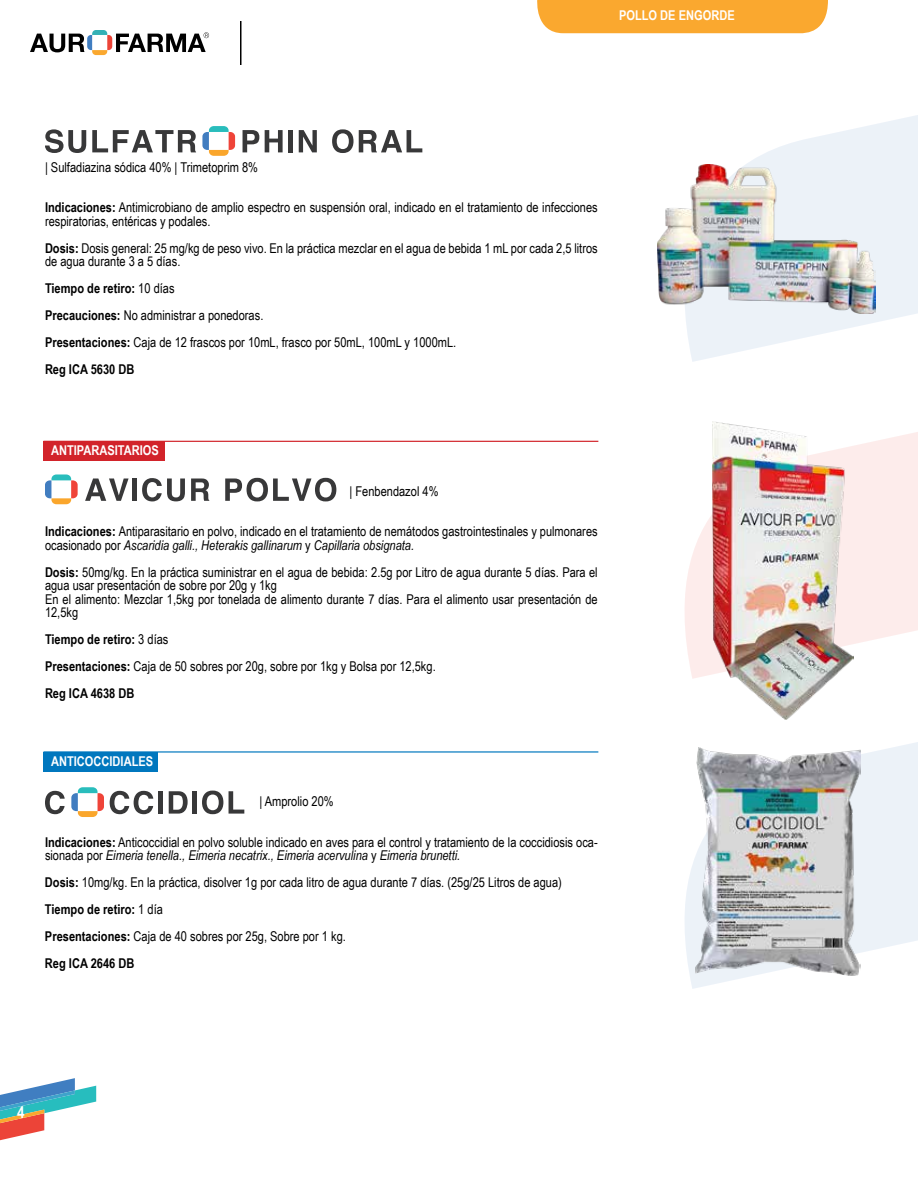
<style>
.page{position:relative;width:918px;height:1188px;background:#fff}
.page>*{position:absolute;margin:0;border:0;box-sizing:border-box;transform-origin:0 0}
.t1{font:700 16.5px "Arial Narrow";color:#fff}
.t2{font:13.5px/27px "Arial Narrow";color:#000}
.t3{font:700 13.5px "Arial Narrow";color:#fff}
.s1{font-weight:700}
.s2{font-style:italic}
</style>
<div class="page">
<svg style="left:0;top:1078px;width:96px;height:62px"></svg>
<svg style="left:30px;top:30px;width:179px;height:25px"></svg>
<hr style="left:240px;top:21px;width:2px;height:44px;background:#000">
<div style="left:537px;top:0;width:291px;height:33px;background:#faa82f"></div>
<div style="left:44px;top:752px;width:114px;height:19px;background:#0077be"></div>
<hr style="left:44px;top:751px;width:554px;height:2px;background:#0077be">
<div style="left:44px;top:441px;width:121px;height:20px;background:#d2232a"></div>
<hr style="left:44px;top:441px;width:554px;height:1px;background:#d2232a">
<svg style="left:685px;top:115px;width:233px;height:247px;fill:#ecf2f8"></svg>
<svg style="left:685px;top:432px;width:233px;height:247px;fill:#fdeceb"></svg>
<svg style="left:685px;top:742px;width:233px;height:247px;fill:#ecf2f8"></svg>
<svg style="left:45px;top:129px;width:41px;height:24px"></svg>
<svg style="left:92px;top:130px;width:104px;height:22px"></svg>
<svg style="left:243px;top:130px;width:16px;height:22px"></svg>
<svg style="left:265px;top:130px;width:18px;height:22px"></svg>
<div style="left:288px;top:130px;width:5px;height:22px;background:#383839"></div>
<svg style="left:299px;top:130px;width:18px;height:22px"></svg>
<svg style="left:332px;top:129px;width:90px;height:24px"></svg>
<svg style="left:202px;top:126px;width:33px;height:30px"></svg>
<svg style="left:85px;top:479px;width:44px;height:22px"></svg>
<hr style="left:133px;top:479px;width:4px;height:22px;background:#383839">
<svg style="left:142px;top:478px;width:43px;height:23px"></svg>
<svg style="left:191px;top:479px;width:18px;height:22px"></svg>
<svg style="left:225px;top:478px;width:111px;height:23px"></svg>
<svg style="left:45px;top:474px;width:33px;height:30px"></svg>
<svg style="left:45px;top:791px;width:20px;height:23px"></svg>
<svg style="left:110px;top:791px;width:43px;height:23px"></svg>
<div style="left:158px;top:791px;width:5px;height:23px;background:#383839"></div>
<svg style="left:169px;top:791px;width:19px;height:23px"></svg>
<div style="left:192px;top:791px;width:5px;height:23px;background:#383839"></div>
<svg style="left:202px;top:791px;width:21px;height:23px"></svg>
<svg style="left:229px;top:791px;width:15px;height:23px"></svg>
<svg style="left:71px;top:787px;width:33px;height:30px"></svg>
<img style="left:712px;top:422px;width:142px;height:297px">
<img style="left:658px;top:165px;width:217px;height:149px">
<img style="left:695px;top:747px;width:166px;height:229px">
<p class="t3" style="left:619px;top:5px;width:117px">POLLO DE ENGORDE</p>
<p class="t2" style="left:45px;top:153px;width:215px">| Sulfadiazina sódica 40% | Trimetoprim 8%</p>
<p class="t2" style="left:45px;top:200px;width:554px;line-height:13.5px"><span class="s1">Indicaciones:</span> Antimicrobiano de amplio espectro en suspensión oral, indicado en el tratamiento de infecciones respiratorias, entéricas y podales.</p>
<p class="t2" style="left:45px;top:241px;width:554px;line-height:13.5px"><span class="s1">Dosis:</span> Dosis general: 25 mg/kg de peso vivo. En la práctica mezclar en el agua de bebida 1 mL por cada 2,5 litros de agua durante 3 a 5 días.</p>
<p class="t2" style="left:45px;top:275px;width:413px"><span class="s1">Tiempo de retiro:</span> 10 días<br><span class="s1">Precauciones:</span> No administrar a ponedoras.<br><span class="s1">Presentaciones:</span> Caja de 12 frascos por 10mL, frasco por 50mL, 100mL y 1000mL.<br><span class="s1">Reg ICA 5630 DB</span></p>
<p class="t3" style="left:51px;top:440px;width:109px">ANTIPARASITARIOS</p>
<p class="t2" style="left:350px;top:477px;width:91px">| Fenbendazol 4%</p>
<p class="t2" style="left:45px;top:524px;width:554px;line-height:13.5px"><span class="s1">Indicaciones:</span> Antiparasitario en polvo, indicado en el tratamiento de nemátodos gastrointestinales y pulmonares ocasionado por <span class="s2">Ascaridia galli., Heterakis gallinarum</span> y <span class="s2">Capillaria obsignata.</span></p>
<p class="t2" style="left:45px;top:565px;width:554px;line-height:13.5px"><span class="s1">Dosis:</span> 50mg/kg. En la práctica suministrar en el agua de bebida: 2.5g por Litro de agua durante 5 días. Para el agua usar presentación de sobre por 20g y 1kg<br>En el alimento: Mezclar 1,5kg por tonelada de alimento durante 7 días. Para el alimento usar presentación de 12,5kg</p>
<p class="t2" style="left:45px;top:626px;width:392px"><span class="s1">Tiempo de retiro:</span> 3 días<br><span class="s1">Presentaciones:</span> Caja de 50 sobres por 20g, sobre por 1kg y Bolsa por 12,5kg.<br><span class="s1">Reg ICA 4638 DB</span></p>
<p class="t3" style="left:51px;top:751px;width:104px">ANTICOCCIDIALES</p>
<p class="t2" style="left:260px;top:788px;width:76px">| Amprolio 20%</p>
<p class="t2" style="left:45px;top:835px;width:554px;line-height:13.5px"><span class="s1">Indicaciones:</span> Anticoccidial en polvo soluble indicado en aves para el control y tratamiento de la coccidiosis oca&shy;sionada por <span class="s2">Eimeria tenella., Eimeria necatrix., Eimeria acervulina</span> y <span class="s2">Eimeria brunetti.</span></p>
<p class="t2" style="left:45px;top:869px;width:518px"><span class="s1">Dosis:</span> 10mg/kg. En la práctica, disolver 1g por cada litro de agua durante 7 días. (25g/25 Litros de agua)<br><span class="s1">Tiempo de retiro:</span> 1 día<br><span class="s1">Presentaciones:</span> Caja de 40 sobres por 25g, Sobre por 1 kg.<br><span class="s1">Reg ICA 2646 DB</span></p>
<p class="t1" style="left:17px;top:1100px;width:9px">4</p>
</div>
